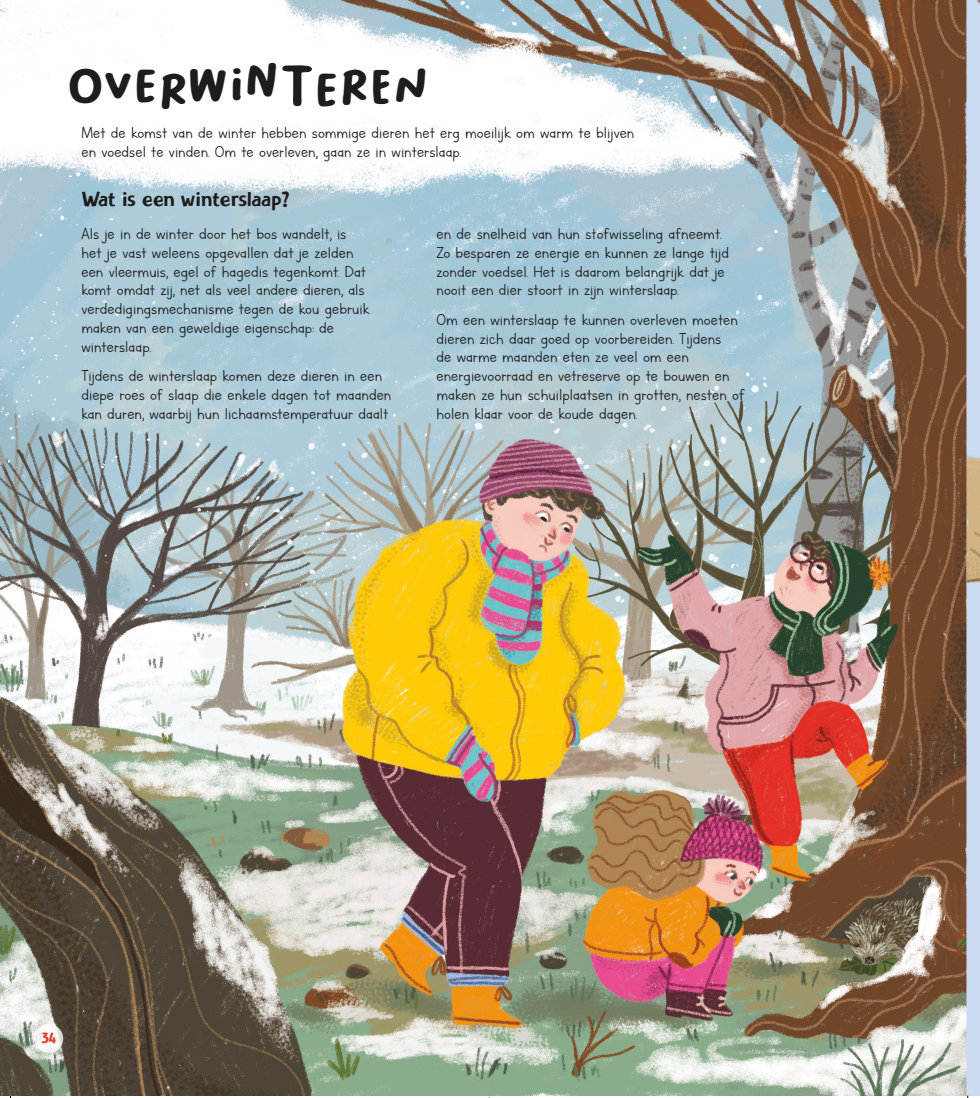
<style>
.page{position:relative;width:980px;height:1098px;background:#fff}
.page>*{position:absolute;margin:0;border:0;box-sizing:border-box;transform-origin:0 0}
.t1{font:46.25px "Bakso Sapi";color:#1d1d1b}
.t2{font:20px "Urusans Personal Use";color:#1d1d1b}
.t3{font:18.75px/18.8px "Lettersfor Learners";color:#1d1d1b}
.t4{font:14.88px "Urusans Personal Use";color:#e63127;scale:.93 1}
.s1{font-family:"Urusans Personal Use"}
.s2{font-size:51.25px}
</style>
<div class="page">
<img style="left:0;top:0;width:979px;height:1095px">
<svg style="left:34px;top:1023px;width:29px;height:29px"></svg>
<h1 class="t1" style="left:69px;top:60px;width:328px"><span class="s1">O</span>VERWIN<span class="s2">T</span>eREN</h1>
<p class="t3" style="left:81px;top:123px;width:554px">Met de komst van de winter hebben sommige dieren het erg moeilijk om warm te blijven en voedsel te vinden. Om te overleven, gaan ze in winterslaap.</p>
<p class="t2" style="left:81px;top:186px;width:210px">Wat is een winterslaap?</p>
<p class="t3" style="left:81px;top:224px;width:290px">Als je in de winter door het bos wandelt, is het je vast weleens opgevallen dat je zelden een vleermuis, egel of hagedis tegenkomt. Dat komt omdat zij, net als veel andere dieren, als verdedigingsmechanisme tegen de kou gebruik maken van een geweldige eigenschap: de winterslaap.</p>
<p class="t3" style="left:81px;top:366px;width:311px">Tijdens de winterslaap komen deze dieren in een diepe roes of slaap die enkele dagen tot maanden kan duren, waarbij hun lichaamstemperatuur daalt</p>
<p class="t3" style="left:436px;top:224px;width:294px">en de snelheid van hun stofwisseling afneemt.<br>Zo besparen ze energie en kunnen ze lange tijd zonder voedsel. Het is daarom belangrijk dat je nooit een dier stoort in zijn winterslaap.</p>
<p class="t3" style="left:436px;top:310px;width:310px">Om een winterslaap te kunnen overleven moeten dieren zich daar goed op voorbereiden. Tijdens<br>de warme maanden eten ze veel om een energievoorraad en vetreserve op te bouwen en maken ze hun schuilplaatsen in grotten, nesten of holen klaar voor de koude dagen.</p>
<p class="t4" style="left:41px;top:1027px;width:17px">34</p>
</div>
